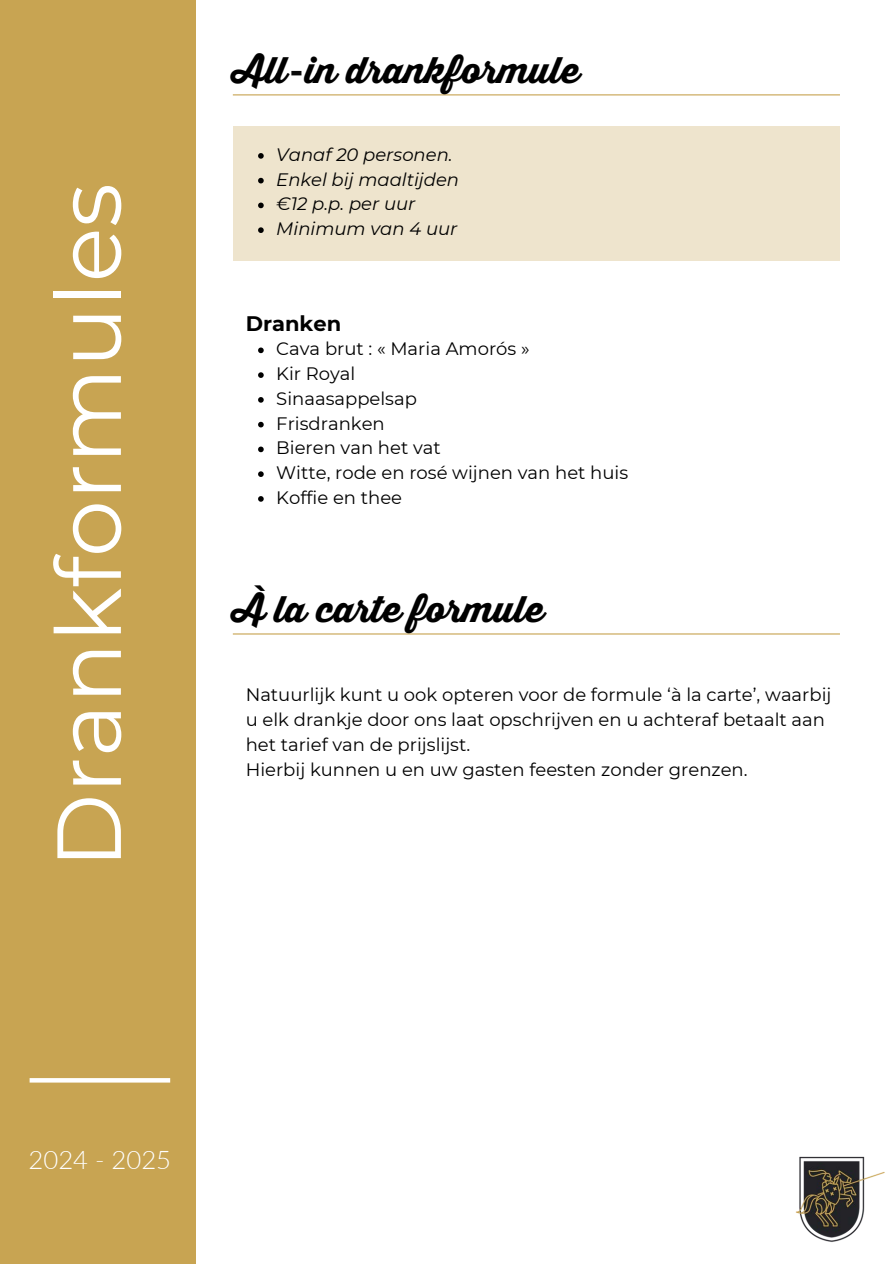
<style>
.page{position:relative;width:894px;height:1264px;background:#fff}
.page>*{position:absolute;margin:0;border:0;box-sizing:border-box;transform-origin:0 0}
.t1{font:90.6px "Montserrat";color:#fff}
.t2{font:36px "Thirsty Script Extrabold Demo";color:#000}
.t3{font:300 25.65px "Lato";color:#fff}
.t4{font:700 21px "Montserrat";color:#000}
.t5{font:18px/24.8px "Montserrat";color:#000}
.t6{font:italic 18px "Montserrat";color:#000}
</style>
<div class="page">
<div style="left:0;top:0;width:195px;height:1263px;background:#c8a452"></div>
<svg style="left:30px;top:1078px;width:140px;height:4px"></svg>
<img style="left:795px;top:1156px;width:90px;height:86px">
<hr style="left:233px;top:94px;width:606px;height:1px;background:#c7a351">
<hr style="left:233px;top:633px;width:606px;height:1px;background:#c7a351">
<div style="left:233px;top:126px;width:606px;height:135px;background:#eee4cd"></div>
<svg style="left:258px;top:153px;width:5px;height:6px"></svg>
<svg style="left:258px;top:178px;width:5px;height:5px"></svg>
<svg style="left:258px;top:202px;width:5px;height:6px"></svg>
<svg style="left:258px;top:227px;width:5px;height:6px"></svg>
<hr style="left:291px;top:71px;width:10px;height:4px;background:#0b0b0b">
<svg style="left:258px;top:347px;width:5px;height:6px"></svg>
<svg style="left:258px;top:372px;width:5px;height:6px"></svg>
<svg style="left:258px;top:397px;width:5px;height:5px"></svg>
<svg style="left:258px;top:422px;width:5px;height:5px"></svg>
<svg style="left:258px;top:446px;width:5px;height:6px"></svg>
<svg style="left:258px;top:471px;width:5px;height:6px"></svg>
<svg style="left:258px;top:496px;width:5px;height:5px"></svg>
<h3 class="t1" style="left:33px;top:868px;width:686px;rotate:-90deg">Drankformules</h3>
<p class="t2" style="left:233px;top:49px;width:348px">All in drankformule</p>
<h2 class="t6" style="left:276px;top:143px;width:178px">Vanaf 20 personen.</h2>
<p class="t6" style="left:276px;top:168px;width:184px">Enkel bij maaltijden</p>
<p class="t6" style="left:276px;top:193px;width:141px">€12 p.p. per uur</p>
<p class="t6" style="left:276px;top:218px;width:183px">Minimum van 4 uur</p>
<p class="t4" style="left:245px;top:310px;width:97px">Dranken</p>
<p class="t5" style="left:276px;top:336px;width:255px">Cava brut : « Maria Amorós »</p>
<p class="t5" style="left:276px;top:361px;width:81px">Kir Royal</p>
<p class="t5" style="left:276px;top:386px;width:142px">Sinaasappelsap</p>
<p class="t5" style="left:276px;top:411px;width:110px">Frisdranken</p>
<p class="t5" style="left:276px;top:435px;width:166px">Bieren van het vat</p>
<p class="t5" style="left:276px;top:460px;width:353px">Witte, rode en rosé wijnen van het huis</p>
<h2 class="t5" style="left:276px;top:485px;width:127px">Koffie en thee</h2>
<h4 class="t2" style="left:233px;top:588px;width:313px">À la carte formule</h4>
<p class="t5" style="left:245px;top:682px;width:587px">Natuurlijk kunt u ook opteren voor de formule ‘à la carte’, waarbij u elk drankje door ons laat opschrijven en u achteraf betaalt aan het tarief van de prijslijst.</p>
<p class="t5" style="left:245px;top:756px;width:503px">Hierbij kunnen u en uw gasten feesten zonder grenzen.</p>
<p class="t3" style="left:29px;top:1143px;width:144px">2024 - 2025</p>
</div>
